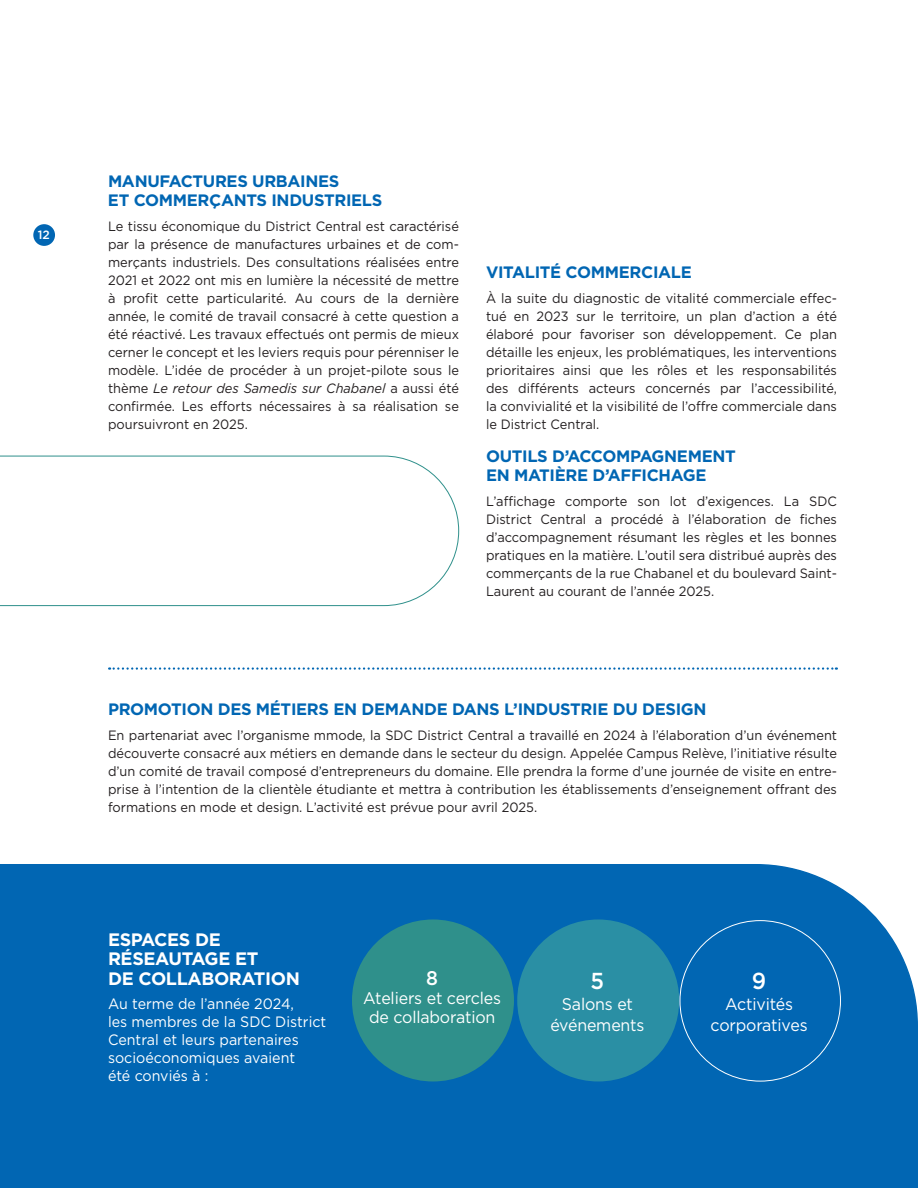
<style>
.page{position:relative;width:918px;height:1188px;background:#fff}
.page>*{position:absolute;margin:0;border:0;box-sizing:border-box;transform-origin:0 0}
.texte_courant{font:500 23.1px "Gotham";color:#fff;scale:.95 1}
.texte_courant-2{font:500 19.8px "Gotham";color:#fff;scale:.95 1}
.Sous_titre{font:700 18px/19.5px "Gotham";letter-spacing:-.02em;color:#fff}
.texte_courant-3{font:16.8px/21px "Gotham";letter-spacing:-.01em;color:#fff;text-align:center;scale:.95 1}
.Sous_titre-2{font:700 16.5px/19.5px "Gotham";letter-spacing:-.02em;color:#0166b3}
.TEXTE{font:15px/18px "Gotham";color:#fff;scale:.95 1}
.TEXTE-2{font:13.5px/18px "Gotham";color:#231f20;text-align:justify;scale:.95 1}
.t1{font:500 12px "Gotham";color:#fff}
.s1{font-style:italic}
</style>
<div class="page">
<div style="left:0;top:864px;width:918px;height:324px;background:#0166b3"></div>
<div style="left:352px;top:919px;width:162px;height:162px;background:#2f908b;border-radius:50%"></div>
<div style="left:517px;top:919px;width:162px;height:162px;background:#2a8fa4;border-radius:50%"></div>
<div style="left:680px;top:921px;width:160px;height:160px;background:#0166b3;border-radius:50%"></div>
<svg style="left:0;top:455px;width:459px;height:151px"></svg>
<svg style="left:109px;top:667px;width:728px;height:3px"></svg>
<div style="left:33px;top:224px;width:22px;height:22px;background:#0166b3;border-radius:50%"></div>
<p class="t1" style="left:38px;top:227px;width:14px">12</p>
<p class="Sous_titre-2" style="left:108px;top:171px;width:276px">MANUFACTURES URBAINES<br>ET COMMERÇANTS INDUSTRIELS</p>
<p class="TEXTE-2" style="left:108px;top:217px;width:371px">Le tissu économique du District Central est caractérisé par la présence de manufactures urbaines et de com&shy;merçants industriels. Des consultations réalisées entre 2021 et 2022 ont mis en lumière la nécessité de mettre à profit cette particularité. Au cours de la dernière année, le comité de travail consacré à cette question a été réactivé. Les travaux effectués ont permis de mieux cerner le concept et les leviers requis pour pérenniser le modèle. L’idée de procéder à un projet-pilote sous le thème <span class="s1">Le retour des Samedis sur Chabanel</span> a aussi été confirmée. Les efforts nécessaires à sa réalisation se poursuivront en 2025.</p>
<p class="Sous_titre-2" style="left:486px;top:262px;width:207px">VITALITÉ COMMERCIALE</p>
<p class="TEXTE-2" style="left:486px;top:289px;width:371px">À la suite du diagnostic de vitalité commerciale effec&shy;tué en 2023 sur le territoire, un plan d’action a été élaboré pour favoriser son développement. Ce plan détaille les enjeux, les problématiques, les interventions prioritaires ainsi que les rôles et les responsabilités des différents acteurs concernés par l’accessibilité, la convivialité et la visibilité de l’offre commerciale dans le District Central.</p>
<p class="Sous_titre-2" style="left:486px;top:446px;width:251px">OUTILS D’ACCOMPAGNEMENT<br>EN MATIÈRE D’AFFICHAGE</p>
<p class="TEXTE-2" style="left:486px;top:492px;width:371px">L’affichage comporte son lot d’exigences. La SDC District Central a procédé à l’élaboration de fiches d’accompagnement résumant les règles et les bonnes pratiques en la matière. L’outil sera distribué auprès des commerçants de la rue Chabanel et du boulevard Saint-Laurent au courant de l’année 2025.</p>
<p class="Sous_titre-2" style="left:108px;top:700px;width:600px">PROMOTION DES MÉTIERS EN DEMANDE DANS L’INDUSTRIE DU DESIGN</p>
<p class="TEXTE-2" style="left:108px;top:726px;width:769px">En partenariat avec l’organisme mmode, la SDC District Central a travaillé en 2024 à l’élaboration d’un événement découverte consacré aux métiers en demande dans le secteur du design. Appelée Campus Relève, l’initiative résulte d’un comité de travail composé d’entrepreneurs du domaine. Elle prendra la forme d’une journée de visite en entre&shy;prise à l’intention de la clientèle étudiante et mettra à contribution les établissements d’enseignement offrant des formations en mode et design. L’activité est prévue pour avril 2025.</p>
<p class="Sous_titre" style="left:108px;top:930px;width:194px">ESPACES DE<br>RÉSEAUTAGE ET<br>DE COLLABORATION</p>
<p class="TEXTE" style="left:108px;top:995px;width:231px">Au terme de l’année 2024,<br>les membres de la SDC District<br>Central et leurs partenaires socioéconomiques avaient<br>été conviés à :</p>
<p class="texte_courant-2" style="left:426px;top:965px;width:14px">8</p>
<p class="texte_courant-3" style="left:363px;top:988px;width:147px;line-height:18.9px">Ateliers et cercles de collaboration</p>
<p class="texte_courant" style="left:591px;top:965px;width:16px">5</p>
<p class="texte_courant-3" style="left:550px;top:993px;width:101px">Salons et événements</p>
<p class="texte_courant" style="left:752px;top:966px;width:17px">9</p>
<p class="texte_courant-3" style="left:711px;top:993px;width:104px">Activités corporatives</p>
</div>
